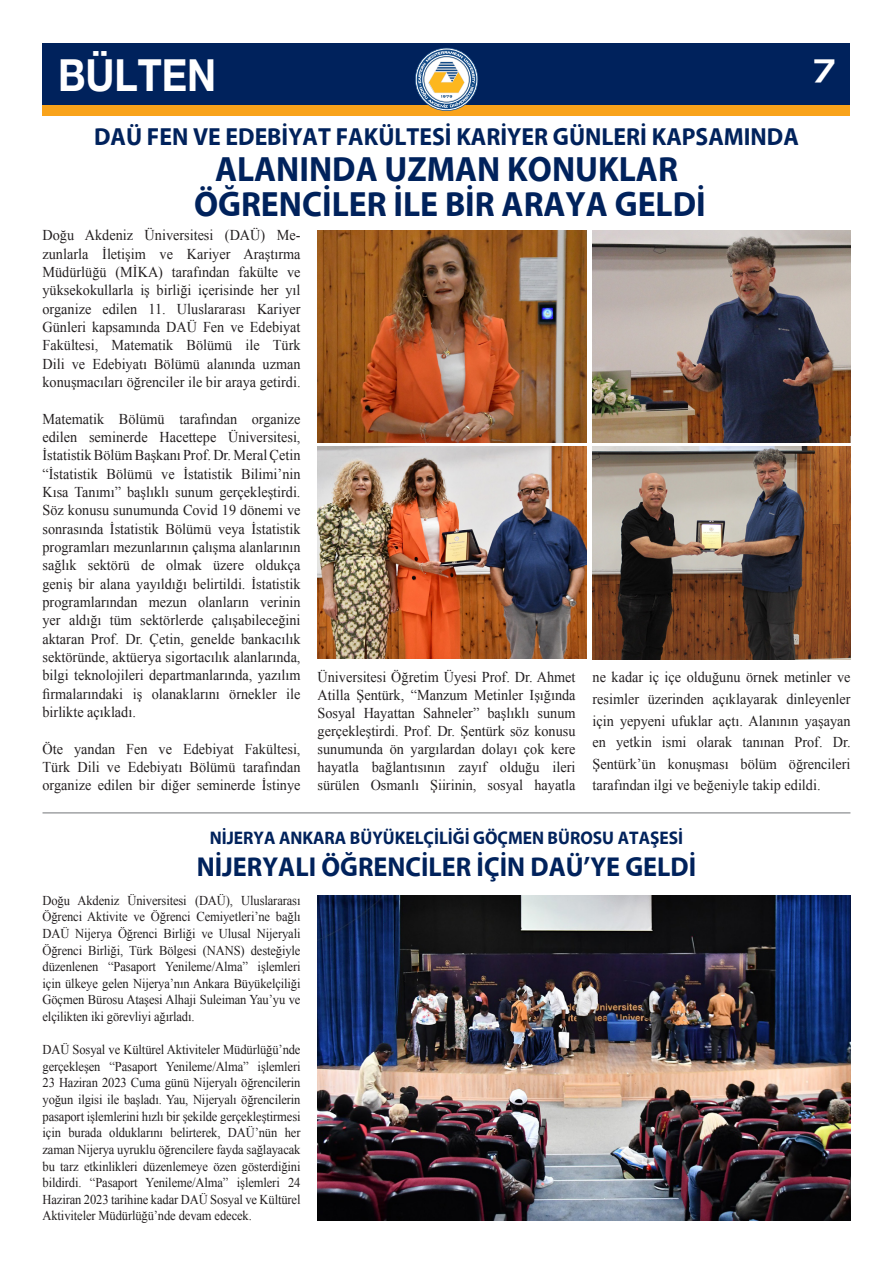
<style>
.page{position:relative;width:893px;height:1263px;background:#fff}
.page>*{position:absolute;margin:0;border:0;box-sizing:border-box;transform-origin:0 0}
.t1{font:700 44.1px "Helvetica Neue EMU";color:#fff;scale:.89 1}
.t2{font:700 35.4px "Myriad EMU";color:#00225c;scale:.95 1}
.t3{font:31.5px "Handel EMU";color:#fff}
.t4{font:700 27.45px "Myriad EMU";color:#00225c;scale:.95 1}
.t5{font:700 24.9px "Myriad EMU";color:#00225c;scale:.95 1}
.t6{font:700 18.3px "Myriad EMU";color:#00225c;scale:.95 1}
.t7{font:15px/18.3px "Times New Roman";color:#231f20;text-align:justify;scale:.95 1}
.t8{font:13.5px/16.6px "Times New Roman";letter-spacing:-.01em;color:#231f20;text-align:justify;scale:.93 1}
</style>
<div class="page">
<div style="left:43px;top:43px;width:807px;height:72px;background:#f9a31b"></div>
<div style="left:43px;top:43px;width:807px;height:61px;background:#00225c"></div>
<svg style="left:415px;top:48px;width:63px;height:63px"></svg>
<img style="left:593px;top:230px;width:258px;height:212px">
<img style="left:318px;top:230px;width:269px;height:212px">
<img style="left:593px;top:447px;width:258px;height:212px">
<img style="left:317px;top:447px;width:270px;height:212px">
<img style="left:317px;top:895px;width:533px;height:325px">
<hr style="left:43px;top:812px;width:807px;height:1px;background:#939598">
<p class="t1" style="left:58px;top:48px;width:179px">BÜLTEN</p>
<p class="t3" style="left:814px;top:52px;width:22px">7</p>
<p class="t5" style="left:94px;top:123px;width:743px">DAÜ FEN VE EDEBİYAT FAKÜLTESİ KARİYER GÜNLERİ KAPSAMINDA</p>
<p class="t2" style="left:215px;top:150px;width:489px">ALANINDA UZMAN KONUKLAR</p>
<p class="t2" style="left:194px;top:185px;width:540px">ÖĞRENCİLER İLE BİR ARAYA GELDİ</p>
<p class="t7" style="left:43px;top:226px;width:273px">Doğu Akdeniz Üniversitesi (DAÜ) Me&shy;zunlarla İletişim ve Kariyer Araştırma Müdürlüğü (MİKA) tarafından fakülte ve yüksekokullarla iş birliği içerisinde her yıl organize edilen 11. Uluslararası Kariyer Günleri kapsamında DAÜ Fen ve Edebiyat Fakültesi, Matematik Bölümü ile Türk Dili ve Edebiyatı Bölümü alanında uzman konuşmacıları öğrenciler ile bir araya getirdi.</p>
<p class="t7" style="left:43px;top:409px;width:273px">Matematik Bölümü tarafından organize edilen seminerde Hacettepe Üniversitesi, İstatistik Bölüm Başkanı Prof. Dr. Meral Çetin “İstatistik Bölümü ve İstatistik Bilimi’nin Kısa Tanımı” başlıklı sunum gerçekleştirdi.<br>Söz konusu sunumunda Covid 19 dönemi ve sonrasında İstatistik Bölümü veya İstatistik programları mezunlarının çalışma alanlarının sağlık sektörü de olmak üzere oldukça geniş bir alana yayıldığı belirtildi. İstatistik programlarından mezun olanların verinin yer aldığı tüm sektörlerde çalışabileceğini aktaran Prof. Dr. Çetin, genelde bankacılık sektöründe, aktüerya sigortacılık alanlarında, bilgi teknolojileri departmanlarında, yazılım firmalarındaki iş olanaklarını örnekler ile birlikte açıkladı.</p>
<p class="t7" style="left:43px;top:739px;width:273px">Öte yandan Fen ve Edebiyat Fakültesi, Türk Dili ve Edebiyatı Bölümü tarafından organize edilen bir diğer seminerde İstinye</p>
<p class="t7" style="left:318px;top:668px;width:273px">Üniversitesi Öğretim Üyesi Prof. Dr. Ahmet Atilla Şentürk, “Manzum Metinler Işığında Sosyal Hayattan Sahneler” başlıklı sunum gerçekleştirdi. Prof. Dr. Şentürk söz konusu sunumunda ön yargılardan dolayı çok kere hayatla bağlantısının zayıf olduğu ileri sürülen Osmanlı Şiirinin, sosyal hayatla</p>
<p class="t7" style="left:593px;top:666px;width:273px;line-height:21.6px">ne kadar iç içe olduğunu örnek metinler ve resimler üzerinden açıklayarak dinleyenler için yepyeni ufuklar açtı. Alanının yaşayan en yetkin ismi olarak tanınan Prof. Dr.<br>Şentürk’ün konuşması bölüm öğrencileri tarafından ilgi ve beğeniyle takip edildi.</p>
<p class="t6" style="left:210px;top:828px;width:500px">NİJERYA ANKARA BÜYÜKELÇİLİĞİ GÖÇMEN BÜROSU ATAŞESİ</p>
<p class="t4" style="left:197px;top:852px;width:527px">NİJERYALI ÖĞRENCİLER İÇİN DAÜ’YE GELDİ</p>
<p class="t8" style="left:43px;top:891px;width:279px">Doğu Akdeniz Üniversitesi (DAÜ), Uluslararası Öğrenci Aktivite ve Öğrenci Cemiyetleri’ne bağlı DAÜ Nijerya Öğrenci Birliği ve Ulusal Nijeryali Öğrenci Birliği, Türk Bölgesi (NANS) desteğiyle düzenlenen “Pasaport Yenileme/Alma” işlemleri için ülkeye gelen Nijerya’nın Ankara Büyükelçiliği Göçmen Bürosu Ataşesi Alhaji Suleiman Yau’yu ve elçilikten iki görevliyi ağırladı.</p>
<p class="t8" style="left:43px;top:1041px;width:279px">DAÜ Sosyal ve Kültürel Aktiviteler Müdürlüğü’nde gerçekleşen “Pasaport Yenileme/Alma” işlemleri 23 Haziran 2023 Cuma günü Nijeryalı öğrencilerin yoğun ilgisi ile başladı. Yau, Nijeryalı öğrencilerin pasaport işlemlerini hızlı bir şekilde gerçekleştirmesi için burada olduklarını belirterek, DAÜ’nün her zaman Nijerya uyruklu öğrencilere fayda sağlayacak bu tarz etkinlikleri düzenlemeye özen gösterdiğini bildirdi. “Pasaport Yenileme/Alma” işlemleri 24<br>Haziran 2023 tarihine kadar DAÜ Sosyal ve Kültürel Aktiviteler Müdürlüğü’nde devam edecek.</p>
</div>
